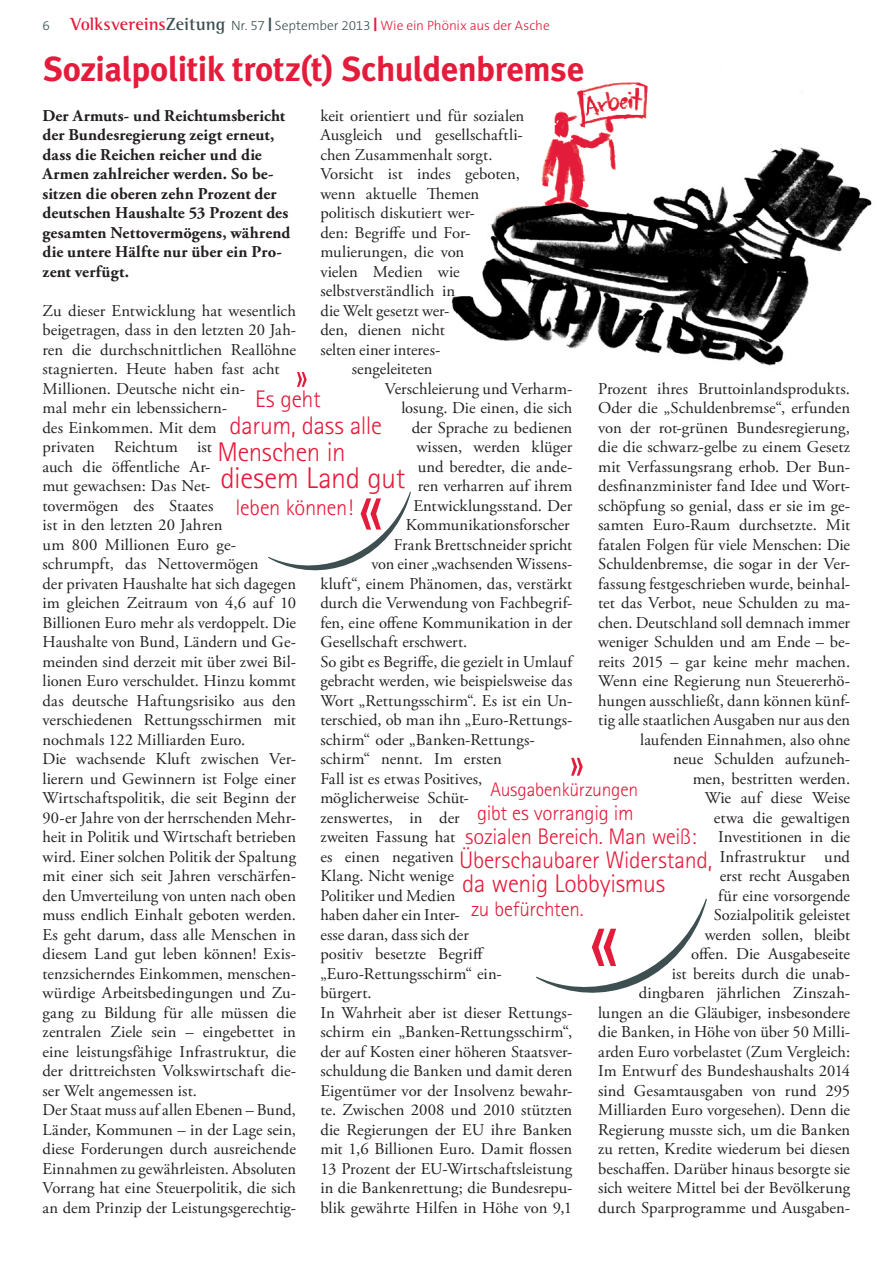
<style>
.page{position:relative;width:893px;height:1263px;background:#fff}
.page>*{position:absolute;margin:0;border:0;box-sizing:border-box;transform-origin:0 0}
.t1{font:700 34.5px "Meta Plus";letter-spacing:-.01em;color:#e41c3b}
.t2{font:300 30px "Rotis Sans Serif";letter-spacing:-.015em;color:#e41c3b}
.t3{font:300 27px "Rotis Sans Serif";letter-spacing:-.015em;color:#e41c3b}
.t4{font:300 25.5px "Rotis Sans Serif";letter-spacing:-.015em;color:#e41c3b}
.t5{font:300 24px "Rotis Sans Serif";letter-spacing:-.01em;color:#e41c3b}
.t6{font:300 22.5px "Rotis Sans Serif";letter-spacing:-.015em;color:#e41c3b}
.t7{font:300 21px "Rotis Sans Serif";letter-spacing:-.015em;color:#e41c3b}
.t8{font:300 19.5px "Rotis Sans Serif";letter-spacing:-.015em;color:#e41c3b}
.t9{font:16.5px/19.5px "Adobe Garamond Pro";letter-spacing:.005em;color:#231f20}
.t10{font:700 16.5px/19.5px "Adobe Garamond Pro";letter-spacing:.005em;color:#231f20}
.t11{font:300 13.5px "The Sans B3";letter-spacing:-.01em;color:#e41c3b}
.s1{color:#3d4f51}
.s2{font-family:"Rotis Semi Serif";font-weight:700;font-size:18px}
.s3{font-family:"Rotis Semi Serif";font-weight:700;font-size:18px;color:#3d4f51}
.s4{font-family:"The Sans B9";font-weight:900;color:#3d4f51}
.s5{font-family:"The Sans B9";font-weight:900}
</style>
<div class="page">
<img style="left:451px;top:69px;width:421px;height:297px">
<img style="left:497px;top:77px;width:188px;height:139px">
<svg style="left:297px;top:372px;width:10px;height:15px"></svg>
<svg style="left:268px;top:492px;width:143px;height:79px"></svg>
<svg style="left:571px;top:758px;width:12px;height:18px"></svg>
<svg style="left:536px;top:899px;width:171px;height:94px"></svg>
<p class="t11" style="left:43px;top:18px;width:509px"><span class="s1">6</span> <span class="s2">Volksvereins</span><span class="s3">Zeitung</span> <span class="s1">Nr. 57</span> <span class="s4">|</span> <span class="s1">September 2013</span> <span class="s5">|</span> Wie ein Phönix aus der Asche</p>
<h1 class="t1" style="left:43px;top:49px;width:543px">Sozialpolitik trotz(t) Schuldenbremse</h1>
<p class="t10" style="left:43px;top:106px;width:249px">Der Armuts- und Reichtumsbericht der Bundesregierung zeigt erneut, dass die Reichen reicher und die<br>Armen zahlreicher werden. So be&shy;sitzen die oberen zehn Prozent der deutschen Haushalte 53 Prozent des gesamten Nettovermögens, während die untere Hälfte nur über ein Pro&shy;zent verfügt.</p>
<p class="t9" style="left:43px;top:301px;width:255px">Zu dieser Entwicklung hat wesentlich beigetragen, dass in den letzten 20 Jah&shy;ren die durchschnittlichen Reallöhne stagnierten. Heute haben fast acht Millionen. Deutsche nicht ein-<br>mal mehr ein lebenssichern-<br>des Einkommen. Mit dem<br>privaten Reichtum ist<br>auch die öffentliche Ar-<br>mut gewachsen: Das Net-<br>tovermögen des Staates<br>ist in den letzten 20 Jahren<br>um 800 Millionen Euro ge&shy;schrumpft, das Nettovermögen<br>der privaten Haushalte hat sich dagegen im gleichen Zeitraum von 4,6 auf 10<br>Billionen Euro mehr als verdoppelt. Die Haushalte von Bund, Ländern und Ge&shy;meinden sind derzeit mit über zwei Bil&shy;lionen Euro verschuldet. Hinzu kommt das deutsche Haftungsrisiko aus den verschiedenen Rettungsschirmen mit nochmals 122 Milliarden Euro.<br>Die wachsende Kluft zwischen Ver&shy;lierern und Gewinnern ist Folge einer Wirtschaftspolitik, die seit Beginn der 90-er Jahre von der herrschenden Mehr&shy;heit in Politik und Wirtschaft betrieben wird. Einer solchen Politik der Spaltung mit einer sich seit Jahren verschärfen&shy;den Umverteilung von unten nach oben muss endlich Einhalt geboten werden.<br>Es geht darum, dass alle Menschen in diesem Land gut leben können! Exis&shy;tenzsicherndes Einkommen, menschen&shy;würdige Arbeitsbedingungen und Zu&shy;gang zu Bildung für alle müssen die zentralen Ziele sein – eingebettet in eine leistungsfähige Infrastruktur, die der drittreichsten Volkswirtschaft die&shy;ser Welt angemessen ist.<br>Der Staat muss auf allen Ebenen – Bund, Länder, Kommunen – in der Lage sein, diese Forderungen durch ausreichende Einnahmen zu gewährleisten. Absoluten Vorrang hat eine Steuerpolitik, die sich an dem Prinzip der Leistungsgerechtig-</p>
<p class="t9" style="left:320px;top:106px;width:205px">keit orientiert und für sozialen</p>
<p class="t9" style="left:320px;top:126px;width:204px">Ausgleich und gesellschaftli-</p>
<p class="t9" style="left:320px;top:145px;width:174px">chen Zusammenhalt sorgt.</p>
<p class="t9" style="left:320px;top:165px;width:201px">Vorsicht ist indes geboten,</p>
<p class="t9" style="left:320px;top:184px;width:160px">wenn aktuelle Themen</p>
<p class="t9" style="left:320px;top:204px;width:156px">politisch diskutiert wer-</p>
<p class="t9" style="left:320px;top:223px;width:152px">den: Begriffe und For-</p>
<p class="t9" style="left:320px;top:243px;width:145px">mulierungen, die von</p>
<p class="t9" style="left:320px;top:262px;width:141px">vielen Medien wie</p>
<p class="t9" style="left:320px;top:282px;width:137px">selbstverständlich in</p>
<p class="t9" style="left:320px;top:301px;width:130px">die Welt gesetzt wer-</p>
<p class="t9" style="left:320px;top:321px;width:126px">den, dienen nicht</p>
<p class="t9" style="left:320px;top:340px;width:121px">selten einer interes-</p>
<p class="t9" style="left:352px;top:360px;width:82px">sengeleiteten</p>
<p class="t9" style="left:385px;top:379px;width:189px">Verschleierung und Verharm-</p>
<p class="t9" style="left:401px;top:399px;width:172px">losung. Die einen, die sich</p>
<p class="t9" style="left:412px;top:418px;width:162px">der Sprache zu bedienen</p>
<p class="t9" style="left:416px;top:438px;width:158px">wissen, werden klüger</p>
<p class="t9" style="left:418px;top:457px;width:156px">und beredter, die ande-</p>
<p class="t9" style="left:418px;top:477px;width:156px">ren verharren auf ihrem</p>
<p class="t9" style="left:413px;top:496px;width:160px">Entwicklungsstand. Der</p>
<p class="t9" style="left:406px;top:516px;width:165px">Kommunikationsforscher</p>
<p class="t9" style="left:394px;top:535px;width:180px">Frank Brettschneider spricht</p>
<p class="t9" style="left:371px;top:555px;width:203px">von einer „wachsenden Wissens-</p>
<p class="t9" style="left:320px;top:574px;width:253px">kluft“, einem Phänomen, das, verstärkt</p>
<p class="t9" style="left:320px;top:594px;width:254px">durch die Verwendung von Fachbegrif-</p>
<p class="t9" style="left:320px;top:613px;width:253px">fen, eine offene Kommunikation in der</p>
<p class="t9" style="left:320px;top:633px;width:148px">Gesellschaft erschwert.</p>
<p class="t9" style="left:320px;top:652px;width:254px">So gibt es Begriffe, die gezielt in Umlauf</p>
<p class="t9" style="left:320px;top:672px;width:254px">gebracht werden, wie beispielsweise das</p>
<p class="t9" style="left:320px;top:691px;width:253px">Wort „Rettungsschirm“. Es ist ein Un-</p>
<p class="t9" style="left:320px;top:711px;width:254px">terschied, ob man ihn „Euro-Rettungs-</p>
<p class="t9" style="left:320px;top:730px;width:216px">schirm“ oder „Banken-Rettungs-</p>
<p class="t9" style="left:320px;top:750px;width:183px">schirm“ nennt. Im ersten</p>
<p class="t9" style="left:320px;top:769px;width:164px">Fall ist es etwas Positives,</p>
<p class="t9" style="left:320px;top:789px;width:150px">möglicherweise Schüt-</p>
<p class="t9" style="left:320px;top:808px;width:141px">zenswertes, in der</p>
<p class="t9" style="left:320px;top:828px;width:137px">zweiten Fassung hat</p>
<p class="t9" style="left:320px;top:847px;width:135px">es einen negativen</p>
<p class="t9" style="left:320px;top:867px;width:135px">Klang. Nicht wenige</p>
<p class="t9" style="left:320px;top:886px;width:137px">Politiker und Medien</p>
<p class="t9" style="left:320px;top:906px;width:141px">haben daher ein Inter-</p>
<p class="t9" style="left:320px;top:925px;width:150px">esse daran, dass sich der</p>
<p class="t9" style="left:320px;top:945px;width:165px">positiv besetzte Begriff</p>
<p class="t9" style="left:320px;top:964px;width:183px">„Euro-Rettungsschirm“ ein-</p>
<p class="t9" style="left:320px;top:984px;width:53px">bürgert.</p>
<p class="t9" style="left:320px;top:1003px;width:254px">In Wahrheit aber ist dieser Rettungs-</p>
<p class="t9" style="left:320px;top:1023px;width:253px">schirm ein „Banken-Rettungsschirm“,</p>
<p class="t9" style="left:320px;top:1042px;width:254px">der auf Kosten einer höheren Staatsver-</p>
<p class="t9" style="left:320px;top:1062px;width:253px">schuldung die Banken und damit deren</p>
<p class="t9" style="left:320px;top:1081px;width:254px">Eigentümer vor der Insolvenz bewahr-</p>
<p class="t9" style="left:320px;top:1101px;width:253px">te. Zwischen 2008 und 2010 stützten</p>
<p class="t9" style="left:320px;top:1120px;width:254px">die Regierungen der EU ihre Banken</p>
<p class="t9" style="left:320px;top:1140px;width:253px">mit 1,6 Billionen Euro. Damit flossen</p>
<p class="t9" style="left:320px;top:1159px;width:253px">13 Prozent der EU-Wirtschaftsleistung</p>
<p class="t9" style="left:320px;top:1179px;width:254px">in die Bankenrettung; die Bundesrepu-</p>
<p class="t9" style="left:320px;top:1198px;width:253px">blik gewährte Hilfen in Höhe von 9,1</p>
<p class="t9" style="left:598px;top:379px;width:254px;text-align:right">Prozent ihres Bruttoinlandsprodukts.<br>Oder die „Schuldenbremse“, erfunden von der rot-grünen Bundesregierung, die die schwarz-gelbe zu einem Gesetz mit Verfassungsrang erhob. Der Bun&shy;desfinanzminister fand Idee und Wort&shy;schöpfung so genial, dass er sie im ge&shy;samten Euro-Raum durchsetzte. Mit fatalen Folgen für viele Menschen: Die Schuldenbremse, die sogar in der Ver&shy;fassung festgeschrieben wurde, beinhal&shy;tet das Verbot, neue Schulden zu ma&shy;chen. Deutschland soll demnach immer weniger Schulden und am Ende – be&shy;reits 2015 – gar keine mehr machen.<br>Wenn eine Regierung nun Steuererhö&shy;hungen ausschließt, dann können künf&shy;tig alle staatlichen Ausgaben nur aus den laufenden Einnahmen, also ohne<br>neue Schulden aufzuneh-<br>men, bestritten werden.<br>Wie auf diese Weise<br>etwa die gewaltigen<br>Investitionen in die<br>Infrastruktur und<br>erst recht Ausgaben<br>für eine vorsorgende<br>Sozialpolitik geleistet<br>werden sollen, bleibt<br>offen. Die Ausgabeseite<br>ist bereits durch die unab-<br>dingbaren jährlichen Zinszah&shy;lungen an die Gläubiger, insbesondere die Banken, in Höhe von über 50 Milli&shy;arden Euro vorbelastet (Zum Vergleich:<br>Im Entwurf des Bundeshaushalts 2014 sind Gesamtausgaben von rund 295<br>Milliarden Euro vorgesehen). Denn die Regierung musste sich, um die Banken zu retten, Kredite wiederum bei diesen beschaffen. Darüber hinaus besorgte sie sich weitere Mittel bei der Bevölkerung durch Sparprogramme und Ausgaben-</p>
<h3 class="t5" style="left:255px;top:385px;width:67px">Es geht</h3>
<h3 class="t4" style="left:230px;top:411px;width:154px">darum, dass alle</h3>
<h3 class="t3" style="left:218px;top:437px;width:130px">Menschen in</h3>
<h2 class="t2" style="left:220px;top:461px;width:186px">diesem Land gut</h2>
<h3 class="t6" style="left:236px;top:495px;width:119px">leben können!</h3>
<p class="t8" style="left:491px;top:778px;width:149px">Ausgabenkürzungen</p>
<p class="t7" style="left:477px;top:801px;width:158px">gibt es vorrangig im</p>
<h3 class="t6" style="left:465px;top:823px;width:233px">sozialen Bereich. Man weiß:</h3>
<h3 class="t5" style="left:459px;top:846px;width:255px">Überschaubarer Widerstand,</h3>
<h3 class="t4" style="left:462px;top:869px;width:205px">da wenig Lobbyismus</h3>
<p class="t7" style="left:471px;top:897px;width:114px">zu befürchten.</p>
</div>
